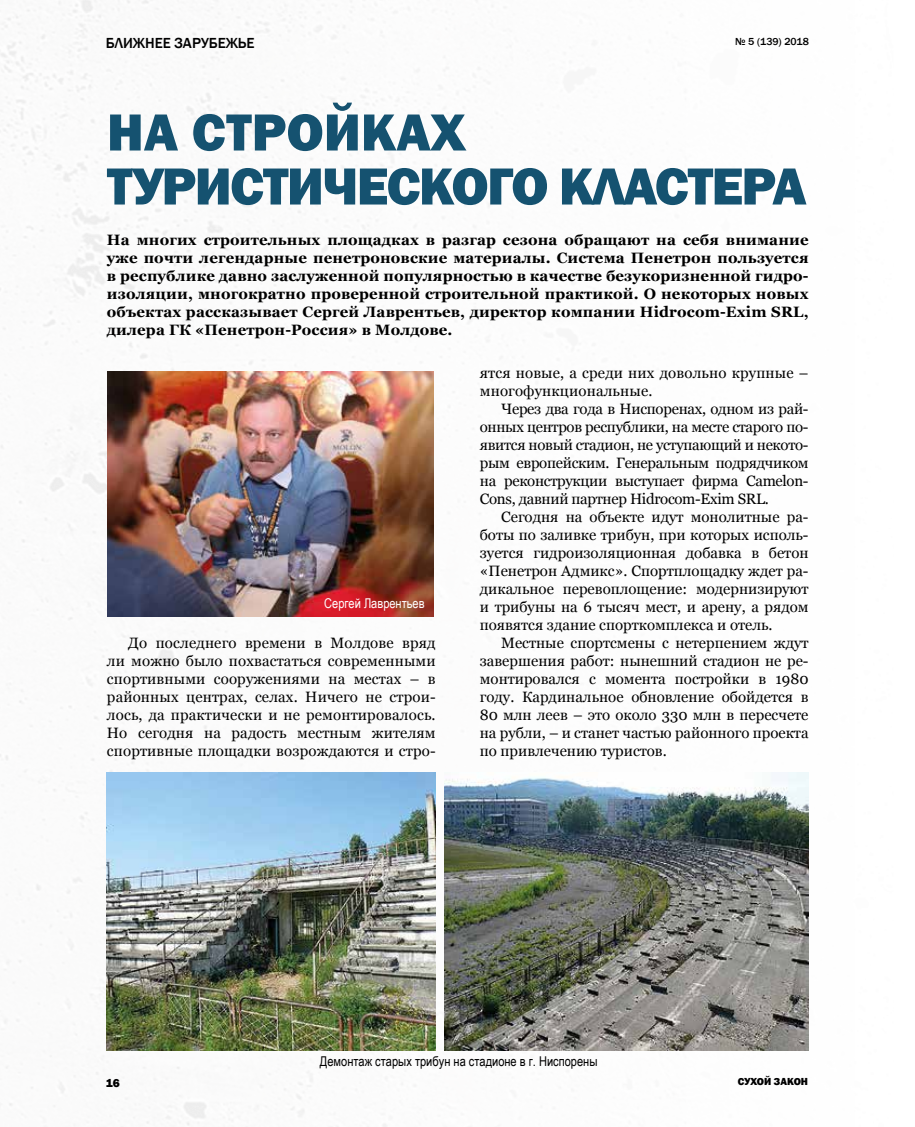
<style>
.page{position:relative;width:915px;height:1127px;background:#fff}
.page>*{position:absolute;margin:0;border:0;box-sizing:border-box;transform-origin:0 0}
.t1{font:800 54px/54px "Franklin Gothic";letter-spacing:-.03em;color:#155270}
.t2{font:15px/18px "Georgia";color:#000;text-align:justify}
.t3{font:700 15px/18px "Georgia";letter-spacing:.01em;color:#000;text-align:justify}
.t4{font:500 15px "Franklin Gothic";color:#000}
.t5{font:13.5px "Arial Narrow";color:#000}
.t6{font:13.5px "Arial Narrow";color:#fff}
.t7{font:800 12px "Franklin Gothic";color:#000}
.t8{font:500 10.5px "Franklin Gothic";color:#000}
.t9{font:800 10.5px "Franklin Gothic";color:#000}
</style>
<div class="page">
<img style="left:0;top:0;width:809px;height:1127px">
<img style="left:108px;top:371px;width:326px;height:246px">
<img style="left:107px;top:772px;width:328px;height:278px">
<img style="left:444px;top:772px;width:364px;height:278px">
<p class="t4" style="left:106px;top:34px;width:150px">БЛИЖНЕЕ ЗАРУБЕЖЬЕ</p>
<p class="t8" style="left:734px;top:35px;width:75px">№ 5 (139) 2018</p>
<h1 class="t1" style="left:107px;top:105px;width:701px">НА СТРОЙКАХ<br>ТУРИСТИЧЕСКОГО КЛАСТЕРА</h1>
<p class="t3" style="left:107px;top:231px;width:703px">На многих строительных площадках в разгар сезона обращают на себя внимание уже почти легендарные пенетроновские материалы. Система Пенетрон пользуется в республике давно заслуженной популярностью в качестве безукоризненной гидро&shy;изоляции, многократно проверенной строительной практикой. O некоторых новых объектах рассказывает Сергей Лаврентьев, директор компании Hidrocom-Exim SRL, дилера ГК «Пенетрон-Россия» в Молдове.</p>
<p class="t6" style="left:324px;top:593px;width:102px">Сергей Лаврентьев</p>
<p class="t2" style="left:107px;top:634px;width:330px;text-indent:21px">До последнего времени в Молдове вряд ли можно было похвастаться современными спортивными сооружениями на местах – в районных центрах, селах. Ничего не строи&shy;лось, да практически и не ремонтировалось.<br>Но сегодня на радость местным жителям спортивные площадки возрождаются и стро-</p>
<p class="t2" style="left:479px;top:364px;width:330px">ятся новые, а среди них довольно крупные – многофункциональные.</p>
<p class="t2" style="left:479px;top:400px;width:330px;text-indent:21px">Через два года в Ниспоренах, одном из рай&shy;онных центров республики, на месте старого по&shy;явится новый стадион, не уступающий и некото&shy;рым европейским. Генеральным подрядчиком на реконструкции выступает фирма Camelon-Cons, давний партнер Hidrocom-Exim SRL.</p>
<p class="t2" style="left:479px;top:508px;width:330px;text-indent:21px">Сегодня на объекте идут монолитные ра&shy;боты по заливке трибун, при которых исполь&shy;зуется гидроизоляционная добавка в бетон «Пенетрон Адмикс». Спортплощадку ждет ра&shy;дикальное перевоплощение: модернизируют и трибуны на 6 тысяч мест, и арену, а рядом появятся здание спорткомплекса и отель.</p>
<p class="t2" style="left:479px;top:634px;width:330px;text-indent:21px">Местные спортсмены с нетерпением ждут завершения работ: нынешний стадион не ре&shy;монтировался с момента постройки в 1980 году. Кардинальное обновление обойдется в 80 млн леев – это около 330 млн в пересчете на рубли, – и станет частью районного проекта по привлечению туристов.</p>
<p class="t5" style="left:320px;top:1051px;width:279px">Демонтаж старых трибун на стадионе в г. Ниспорены</p>
<p class="t7" style="left:106px;top:1075px;width:15px">16</p>
<p class="t9" style="left:737px;top:1075px;width:72px">СУХОЙ ЗАКОН</p>
</div>
